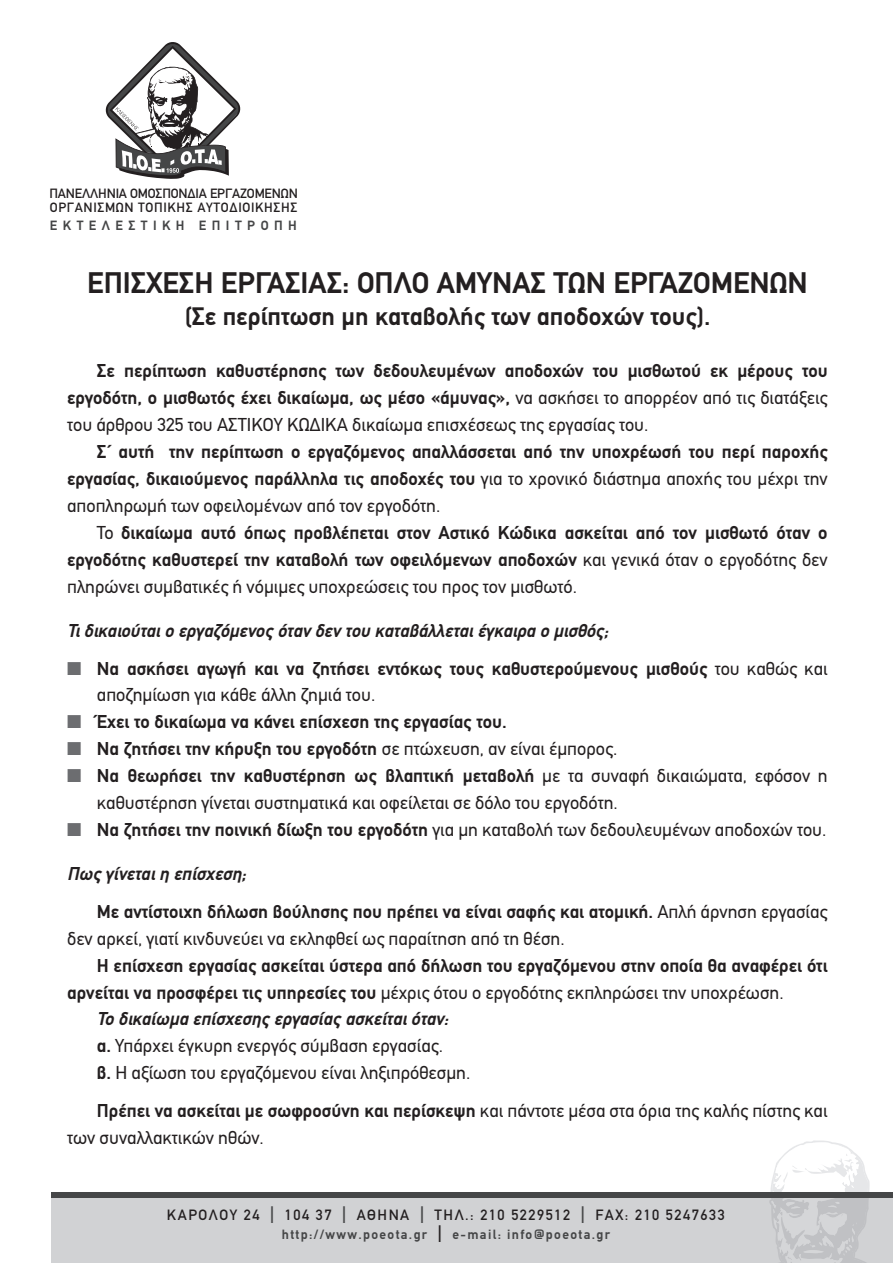
<style>
.page{position:relative;width:893px;height:1263px;background:#fff}
.page>*{position:absolute;margin:0;border:0;box-sizing:border-box;transform-origin:0 0}
.t1{font:700 30px "PF Din Text";color:#231f20}
.t2{font:700 25.5px "PF Din Text";color:#231f20}
.t3{font:700 18.75px/27px "PF Din Text";color:#231f20;text-align:justify}
.Body_Text{font:18.75px/27px "PF Din Text";color:#231f20}
.t4{font:italic 700 18.75px "PF Din Text";color:#231f20}
.t5{font:500 15px "PF Din Text";letter-spacing:.1em;color:#231f20}
.t6{font:500 13.5px/14.2px "PF Din Text";letter-spacing:-.01em;color:#231f20}
.t7{font:700 13.5px "PF Din Text";letter-spacing:.1em;color:#454647}
.t8{font:700 13.5px "PF Din Text";letter-spacing:.405em;color:#454647}
.s1{font-weight:400}
.s2{color:#6c6d70}
.s3{font-weight:700}
.s4{font-weight:300;font-size:24px;color:#454647}
.s5{font-weight:300;font-size:24px;color:#231f20}
</style>
<div class="page">
<div style="left:51px;top:1196px;width:842px;height:67px;background:#d1d2d4"></div>
<svg style="left:769px;top:1140px;width:101px;height:123px"></svg>
<svg style="left:105px;top:42px;width:136px;height:137px"></svg>
<div style="left:51px;top:1192px;width:842px;height:6px;background:#454647"></div>
<p class="t6" style="left:49px;top:186px;width:250px">ΠΑΝΕΛΛΗΝΙΑ ΟΜΟΣΠΟΝ∆ΙΑ ΕΡΓΑΖΟΜΕΝΩΝ<br>ΟΡΓΑΝΙΣΜΩΝ ΤΟΠΙΚΗΣ ΑΥΤΟ∆ΙΟΙΚΗΣΗΣ</p>
<p class="t8" style="left:50px;top:217px;width:248px">ΕΚΤΕΛΕΣΤΙΚΗ ΕΠΙΤΡΟΠΗ</p>
<p class="t1" style="left:87px;top:266px;width:722px">ΕΠΙΣΧΕΣΗ ΕΡΓΑΣΙΑΣ: ΟΠΛΟ ΑΜΥΝΑΣ ΤΩΝ ΕΡΓΑΖΟΜΕΝΩΝ</p>
<p class="t2" style="left:184px;top:301px;width:527px">(Σε περίπτωση μη καταβολής των αποδοχών τους).</p>
<p class="t3" style="left:67px;top:357px;width:762px;text-indent:30px">Σε περίπτωση καθυστέρησης των δεδουλευμένων αποδοχών του μισθωτού εκ μέρους του εργοδότη, ο μισθωτός έχει δικαίωμα, ως μέσο «άμυνας», <span class="s1">να ασκήσει το απορρέον από τις διατάξεις του άρθρου 325 του ΑΣΤΙΚΟΥ ΚΩΔΙΚΑ δικαίωμα επισχέσεως της εργασίας του.</span></p>
<p class="t3" style="left:67px;top:438px;width:762px;text-indent:30px">Σ΄ αυτή την περίπτωση ο εργαζόμενος απαλλάσσεται από την υποχρέωσή του περί παροχής εργασίας, δικαιούμενος παράλληλα τις αποδοχές του <span class="s1">για το χρονικό διάστημα αποχής του μέχρι την αποπληρωμή των οφειλομένων από τον εργοδότη.</span></p>
<p class="t3" style="left:67px;top:519px;width:762px;text-indent:30px"><span class="s1">Το</span> δικαίωμα αυτό όπως προβλέπεται στον Αστικό Κώδικα ασκείται από τον μισθωτό όταν ο εργοδότης καθυστερεί την καταβολή των οφειλόμενων αποδοχών <span class="s1">και γενικά όταν ο εργοδότης δεν πληρώνει συμβατικές ή νόμιμες υποχρεώσεις του προς τον μισθωτό.</span></p>
<p class="t4" style="left:67px;top:619px;width:543px">Τι δικαιούται ο εργαζόμενος όταν δεν του καταβάλλεται έγκαιρα ο μισθός;</p>
<p class="t3" style="left:97px;top:654px;width:732px;text-indent:-30px"><span class="s2">■</span> Να ασκήσει αγωγή και να ζητήσει εντόκως τους καθυστερούμενους μισθούς <span class="s1">του καθώς και αποζημίωση για κάθε άλλη ζημιά του.</span></p>
<p class="t3" style="left:67px;top:708px;width:441px"><span class="s2">■</span> Έχει το δικαίωμα να κάνει επίσχεση της εργασίας του.</p>
<p class="t3" style="left:67px;top:735px;width:552px"><span class="s2">■</span> Να ζητήσει την κήρυξη του εργοδότη <span class="s1">σε πτώχευση, αν είναι έμπορος.</span></p>
<p class="Body_Text" style="left:97px;top:762px;width:732px;text-indent:-30px"><span class="s2">■</span> <span class="s3">Να θεωρήσει την καθυστέρηση ως βλαπτική μεταβολή</span> με τα συναφή δικαιώματα, εφόσον η καθυστέρηση γίνεται συστηματικά και οφείλεται σε δόλο του εργοδότη.</p>
<p class="Body_Text" style="left:67px;top:816px;width:761px"><span class="s2">■</span> <span class="s3">Να ζητήσει την ποινική δίωξη του εργοδότη</span> για μη καταβολή των δεδουλευμένων αποδοχών του.</p>
<p class="t4" style="left:67px;top:863px;width:181px">Πως γίνεται η επίσχεση;</p>
<p class="Body_Text" style="left:67px;top:898px;width:762px;text-indent:30px"><span class="s3">Με αντίστοιχη δήλωση βούλησης που πρέπει να είναι σαφής και ατομική.</span> Απλή άρνηση εργασίας δεν αρκεί, γιατί κινδυνεύει να εκληφθεί ως παραίτηση από τη θέση.</p>
<p class="t3" style="left:67px;top:951px;width:762px;text-indent:30px">Η επίσχεση εργασίας ασκείται ύστερα από δήλωση του εργαζόμενου στην οποία θα αναφέρει ότι αρνείται να προσφέρει τις υπηρεσίες του <span class="s1">μέχρις ότου ο εργοδότης εκπληρώσει την υποχρέωση.</span></p>
<p class="t4" style="left:97px;top:1008px;width:353px">Το δικαίωμα επίσχεσης εργασίας ασκείται όταν:</p>
<p class="Body_Text" style="left:97px;top:1032px;width:348px"><span class="s3">α.</span> Υπάρχει έγκυρη ενεργός σύμβαση εργασίας.</p>
<p class="Body_Text" style="left:97px;top:1059px;width:375px"><span class="s3">β.</span> Η αξίωση του εργαζόμενου είναι ληξιπρόθεσμη.</p>
<p class="Body_Text" style="left:67px;top:1097px;width:762px;text-indent:30px"><span class="s3">Πρέπει να ασκείται με σωφροσύνη και περίσκεψη</span> και πάντοτε μέσα στα όρια της καλής πίστης και των συναλλακτικών ηθών.</p>
<p class="t5" style="left:167px;top:1206px;width:559px">ΚΑΡΟΛΟΥ 24 <span class="s4">I</span> 104 37 <span class="s4">I</span> ΑΘΗΝΑ <span class="s4">I</span> ΤΗΛ.: 210 5229512 <span class="s4">I</span> FAX: 210 5247633</p>
<p class="t7" style="left:282px;top:1226px;width:330px">http://www.poeota.gr <span class="s5">I</span> e-mail: info@poeota.gr</p>
</div>
